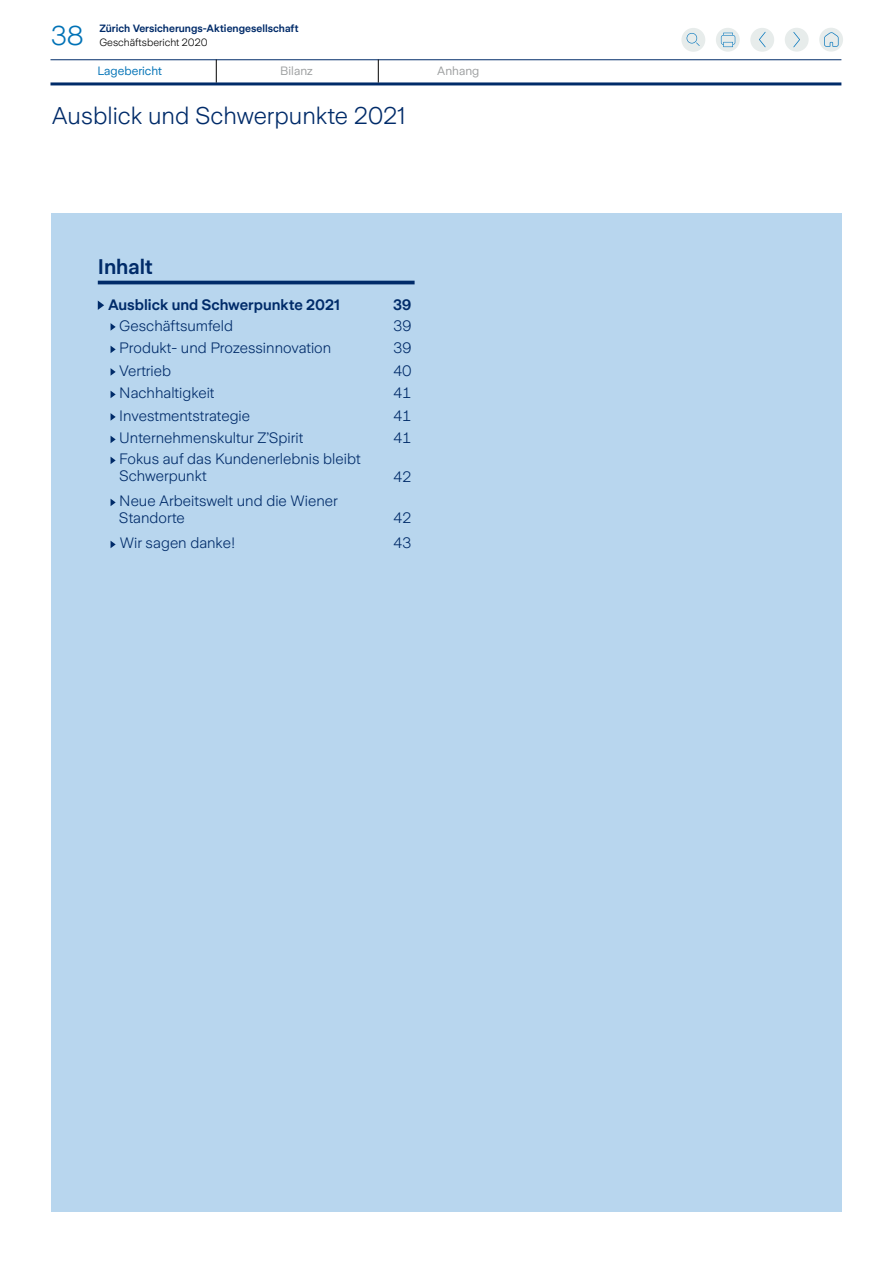
<style>
.page{position:relative;width:893px;height:1263px;background:#fff}
.page>*{position:absolute;margin:0;border:0;box-sizing:border-box;transform-origin:0 0}
.t1{font:300 27px "Zurich Sans";color:#0072b6}
.fließtext_3spaltig{font:300 24px "Zurich Sans";color:#002b69}
.fließtext_3spaltig-2{font:600 21px "Zurich Sans";color:#002b69}
.fließtext_3spaltig-3{font:300 15px/16.5px "Zurich Sans";color:#002b69}
.fließtext_3spaltig-4{font:600 15px "Zurich Sans";color:#002b69}
.t2{font:12px "Zurich Sans";color:#9c9e9f}
.t3{font:12px "Zurich Sans";color:#0072b6}
.t4{font:600 10.5px "Zurich Sans";color:#002b69}
.t5{font:300 10.5px "Zurich Sans";color:#000}
</style>
<div class="page">
<div style="left:819px;top:28px;width:24px;height:24px;background:#e7eceb;border-radius:50%"></div>
<div style="left:785px;top:28px;width:24px;height:24px;background:#e7eceb;border-radius:50%"></div>
<svg style="left:716px;top:28px;width:24px;height:24px"></svg>
<div style="left:750px;top:28px;width:24px;height:24px;background:#e7eceb;border-radius:50%"></div>
<div style="left:681px;top:28px;width:24px;height:24px;background:#e7eceb;border-radius:50%"></div>
<svg style="left:721px;top:33px;width:14px;height:14px"></svg>
<svg style="left:687px;top:33px;width:13px;height:13px"></svg>
<svg style="left:824px;top:32px;width:14px;height:15px"></svg>
<svg style="left:759px;top:32px;width:7px;height:15px"></svg>
<svg style="left:793px;top:32px;width:7px;height:15px"></svg>
<div style="left:51px;top:213px;width:791px;height:999px;background:#b8d6ee"></div>
<hr style="left:50px;top:59px;width:791px;height:1px;background:#002b69">
<hr style="left:50px;top:82px;width:791px;height:3px;background:#002b69">
<svg style="left:378px;top:60px;width:1px;height:23px"></svg>
<svg style="left:216px;top:60px;width:1px;height:23px"></svg>
<hr style="left:98px;top:281px;width:317px;height:3px;background:#002b69">
<svg style="left:98px;top:300px;width:6px;height:10px"></svg>
<svg style="left:111px;top:323px;width:5px;height:8px"></svg>
<svg style="left:111px;top:346px;width:5px;height:7px"></svg>
<svg style="left:111px;top:368px;width:5px;height:8px"></svg>
<svg style="left:111px;top:391px;width:5px;height:7px"></svg>
<svg style="left:111px;top:413px;width:5px;height:8px"></svg>
<svg style="left:111px;top:436px;width:5px;height:7px"></svg>
<svg style="left:111px;top:457px;width:5px;height:7px"></svg>
<svg style="left:111px;top:499px;width:5px;height:7px"></svg>
<svg style="left:111px;top:541px;width:5px;height:7px"></svg>
<h1 class="t1" style="left:51px;top:21px;width:34px">38</h1>
<p class="t4" style="left:99px;top:23px;width:201px">Zürich Versicherungs-Aktiengesellschaft</p>
<p class="t5" style="left:99px;top:37px;width:110px">Geschäftsbericht 2020</p>
<p class="t3" style="left:98px;top:64px;width:66px">Lagebericht</p>
<p class="t2" style="left:280px;top:64px;width:34px">Bilanz</p>
<p class="t2" style="left:437px;top:64px;width:44px">Anhang</p>
<p class="fließtext_3spaltig" style="left:52px;top:102px;width:355px">Ausblick und Schwerpunkte 2021</p>
<p class="fließtext_3spaltig-2" style="left:98px;top:255px;width:56px">Inhalt</p>
<p class="fließtext_3spaltig-4" style="left:108px;top:297px;width:234px">Ausblick und Schwerpunkte 2021</p>
<p class="fließtext_3spaltig-4" style="left:393px;top:297px;width:20px">39</p>
<p class="fließtext_3spaltig-3" style="left:119px;top:318px;width:115px">Geschäftsumfeld</p>
<p class="fließtext_3spaltig-3" style="left:394px;top:318px;width:19px">39</p>
<p class="fließtext_3spaltig-3" style="left:119px;top:340px;width:213px">Produkt- und Prozessinnovation</p>
<p class="fließtext_3spaltig-3" style="left:394px;top:340px;width:19px">39</p>
<p class="fließtext_3spaltig-3" style="left:119px;top:363px;width:53px">Vertrieb</p>
<p class="fließtext_3spaltig-3" style="left:394px;top:363px;width:19px">40</p>
<p class="fließtext_3spaltig-3" style="left:119px;top:385px;width:97px">Nachhaltigkeit</p>
<p class="fließtext_3spaltig-3" style="left:394px;top:385px;width:19px">41</p>
<p class="fließtext_3spaltig-3" style="left:119px;top:408px;width:132px">Investmentstrategie</p>
<p class="fließtext_3spaltig-3" style="left:394px;top:408px;width:19px">41</p>
<p class="fließtext_3spaltig-3" style="left:119px;top:430px;width:186px">Unternehmenskultur Z’Spirit</p>
<p class="fließtext_3spaltig-3" style="left:394px;top:430px;width:19px">41</p>
<p class="fließtext_3spaltig-3" style="left:119px;top:451px;width:243px">Fokus auf das Kundenerlebnis bleibt<br>Schwerpunkt</p>
<p class="fließtext_3spaltig-3" style="left:394px;top:469px;width:19px">42</p>
<p class="fließtext_3spaltig-3" style="left:119px;top:493px;width:220px">Neue Arbeitswelt und die Wiener<br>Standorte</p>
<p class="fließtext_3spaltig-3" style="left:394px;top:510px;width:19px">42</p>
<p class="fließtext_3spaltig-3" style="left:120px;top:535px;width:117px">Wir sagen danke!</p>
<p class="fließtext_3spaltig-3" style="left:394px;top:535px;width:19px">43</p>
</div>
